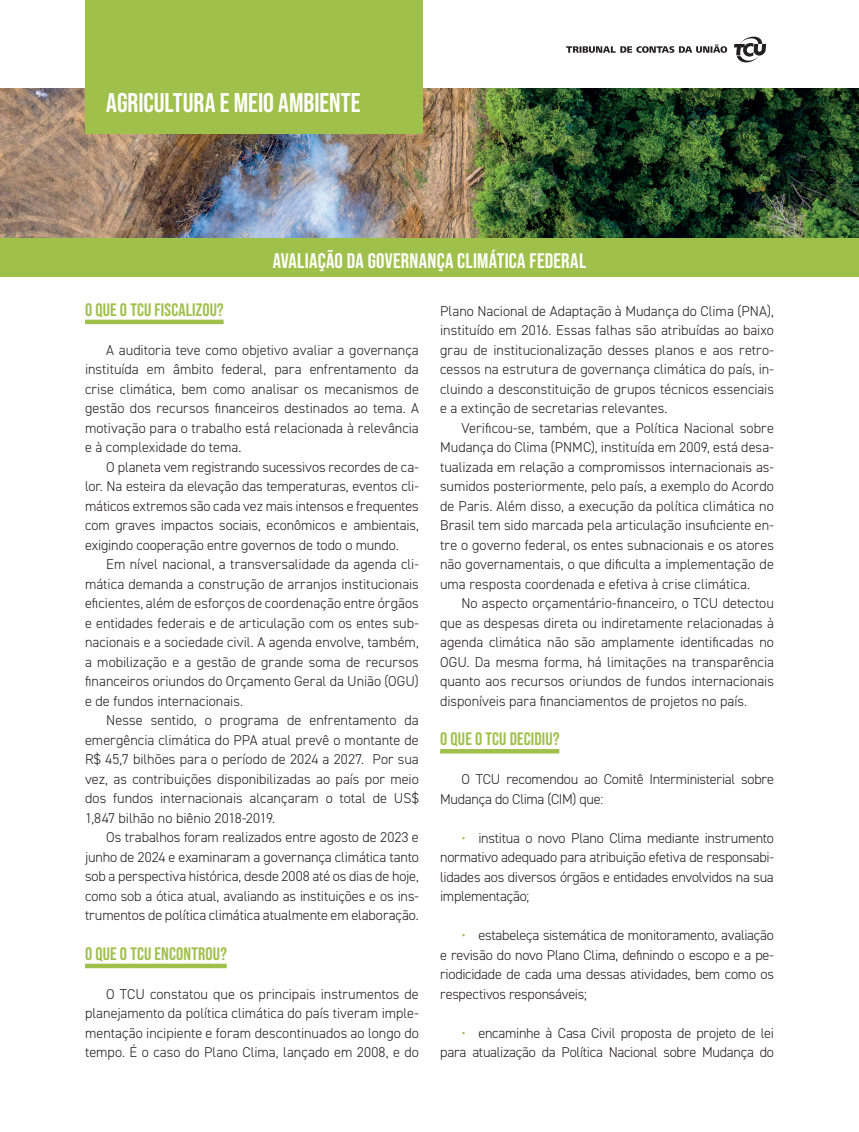
<style>
.page{position:relative;width:859px;height:1132px;background:#fff}
.page>*{position:absolute;margin:0;border:0;box-sizing:border-box;transform-origin:0 0}
.t1{font:700 27px "Bebas Neue Pro";color:#fff}
.t2{font:700 21px "Bebas Neue Pro";letter-spacing:.015em;color:#fff}
.t3{font:700 18px "Bebas Neue Pro";letter-spacing:.01em;color:#a0c04c}
.t4{font:300 14.25px/19.5px "DIN2014";letter-spacing:-.005em;color:#231f20;text-align:justify}
.s1{color:#a0c04c}
</style>
<div class="page">
<img style="left:0;top:88px;width:859px;height:150px">
<div style="left:85px;top:0;width:338px;height:133px;background:#a0c04c"></div>
<svg style="left:566px;top:44px;width:161px;height:9px"></svg>
<svg style="left:734px;top:36px;width:32px;height:27px"></svg>
<div style="left:0;top:238px;width:859px;height:38px;background:#a0c04c"></div>
<div style="left:85px;top:319px;width:139px;height:5px;background:#a0c04c"></div>
<svg style="left:85px;top:963px;width:142px;height:4px"></svg>
<div style="left:440px;top:748px;width:119px;height:5px;background:#a0c04c"></div>
<h1 class="t1" style="left:106px;top:87px;width:256px">AGRICULTURA E MEIO AMBIENTE</h1>
<h2 class="t2" style="left:273px;top:248px;width:315px">AVALIAÇÃO DA GOVERNANÇA CLIMÁTICA FEDERAL</h2>
<p class="t3" style="left:85px;top:299px;width:140px">O QUE O TCU FISCALIZOU?</p>
<p class="t4" style="left:85px;top:340px;width:335px;text-indent:21px">A auditoria teve como objetivo avaliar a governança instituída em âmbito federal, para enfrentamento da crise climática, bem como analisar os mecanismos de gestão dos recursos financeiros destinados ao tema. A motivação para o trabalho está relacionada à relevância e à complexidade do tema.</p>
<p class="t4" style="left:85px;top:457px;width:335px;text-indent:21px">O planeta vem registrando sucessivos recordes de ca&shy;lor. Na esteira da elevação das temperaturas, eventos cli&shy;máticos extremos são cada vez mais intensos e frequentes com graves impactos sociais, econômicos e ambientais, exigindo cooperação entre governos de todo o mundo.</p>
<p class="t4" style="left:85px;top:554px;width:335px;text-indent:21px">Em nível nacional, a transversalidade da agenda cli&shy;mática demanda a construção de arranjos institucionais eficientes, além de esforços de coordenação entre órgãos e entidades federais e de articulação com os entes sub&shy;nacionais e a sociedade civil. A agenda envolve, também, a mobilização e a gestão de grande soma de recursos financeiros oriundos do Orçamento Geral da União (OGU) e de fundos internacionais.</p>
<p class="t4" style="left:85px;top:710px;width:335px;text-indent:21px">Nesse sentido, o programa de enfrentamento da emergência climática do PPA atual prevê o montante de R$ 45,7 bilhões para o período de 2024 a 2027. Por sua vez, as contribuições disponibilizadas ao país por meio dos fundos internacionais alcançaram o total de US$ 1,847 bilhão no biênio 2018-2019.</p>
<p class="t4" style="left:85px;top:827px;width:335px;text-indent:21px">Os trabalhos foram realizados entre agosto de 2023 e junho de 2024 e examinaram a governança climática tanto sob a perspectiva histórica, desde 2008 até os dias de hoje, como sob a ótica atual, avaliando as instituições e os ins&shy;trumentos de política climática atualmente em elaboração.</p>
<p class="t3" style="left:85px;top:942px;width:143px">O QUE O TCU ENCONTROU?</p>
<p class="t4" style="left:85px;top:983px;width:335px;text-indent:21px">O TCU constatou que os principais instrumentos de planejamento da política climática do país tiveram imple&shy;mentação incipiente e foram descontinuados ao longo do tempo. É o caso do Plano Clima, lançado em 2008, e do</p>
<p class="t4" style="left:440px;top:301px;width:335px">Plano Nacional de Adaptação à Mudança do Clima (PNA), instituído em 2016. Essas falhas são atribuídas ao baixo grau de institucionalização desses planos e aos retro&shy;cessos na estrutura de governança climática do país, in&shy;cluindo a desconstituição de grupos técnicos essenciais e a extinção de secretarias relevantes.</p>
<p class="t4" style="left:440px;top:418px;width:335px;text-indent:21px">Verificou-se, também, que a Política Nacional sobre Mudança do Clima (PNMC), instituída em 2009, está desa&shy;tualizada em relação a compromissos internacionais as&shy;sumidos posteriormente, pelo país, a exemplo do Acordo de Paris. Além disso, a execução da política climática no Brasil tem sido marcada pela articulação insuficiente en&shy;tre o governo federal, os entes subnacionais e os atores não governamentais, o que dificulta a implementação de uma resposta coordenada e efetiva à crise climática.</p>
<p class="t4" style="left:440px;top:593px;width:335px;text-indent:21px">No aspecto orçamentário-financeiro, o TCU detectou que as despesas direta ou indiretamente relacionadas à agenda climática não são amplamente identificadas no OGU. Da mesma forma, há limitações na transparência quanto aos recursos oriundos de fundos internacionais disponíveis para financiamentos de projetos no país.</p>
<p class="t3" style="left:440px;top:728px;width:121px">O QUE O TCU DECIDIU?</p>
<p class="t4" style="left:440px;top:769px;width:335px;text-indent:21px">O TCU recomendou ao Comitê Interministerial sobre<br>Mudança do Clima (CIM) que:</p>
<p class="t4" style="left:440px;top:827px;width:335px;text-indent:21px"><span class="s1">•</span> institua o novo Plano Clima mediante instrumento normativo adequado para atribuição efetiva de responsabi&shy;lidades aos diversos órgãos e entidades envolvidos na sua implementação;</p>
<p class="t4" style="left:440px;top:925px;width:335px;text-indent:21px"><span class="s1">•</span> estabeleça sistemática de monitoramento, avaliação e revisão do novo Plano Clima, definindo o escopo e a pe&shy;riodicidade de cada uma dessas atividades, bem como os respectivos responsáveis;</p>
<p class="t4" style="left:440px;top:1022px;width:335px;text-align:right"><span class="s1">•</span> encaminhe à Casa Civil proposta de projeto de lei para atualização da Política Nacional sobre Mudança do</p>
</div>
